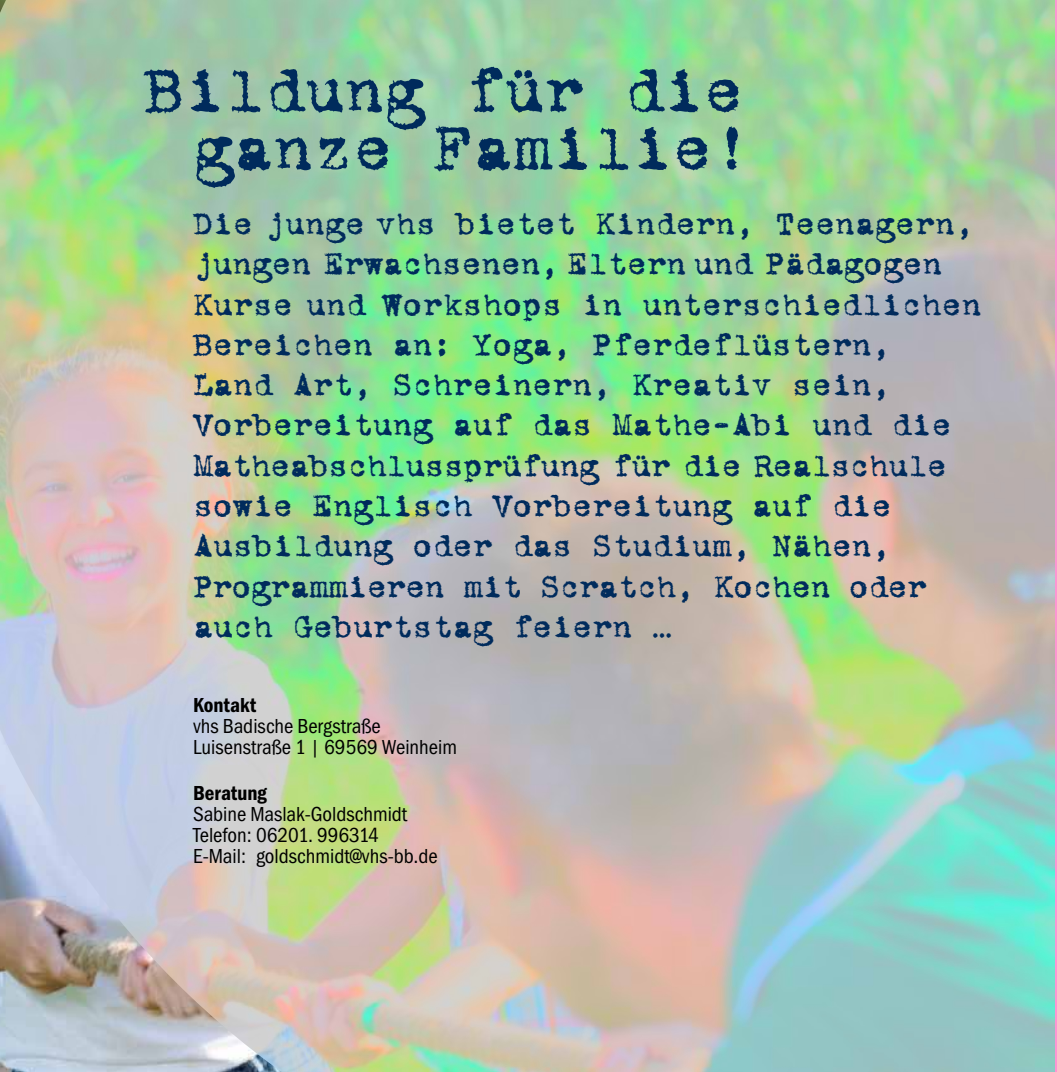
<style>
.page{position:relative;width:1057px;height:1072px;background:#fff}
.page>*{position:absolute;margin:0;border:0;box-sizing:border-box;transform-origin:0 0}
.t1{font:66.5px/57.8px "V Typewriter Corona";color:#002b5c;text-align:right}
.t2{font:33.25px/40.2px "V Typewriter Corona";color:#002b5c}
.t3{font:condensed 21px/21px "Franklin Gothic";color:#000}
.t4{font:600 condensed 21px "Franklin Gothic";color:#000}
</style>
<div class="page">
<img style="left:0;top:0;width:1057px;height:1071px">
<h1 class="t1" style="left:144px;top:64px;width:609px">Bildung für die ganze Familie!</h1>
<p class="t2" style="left:193px;top:204px;width:790px">Die junge vhs bietet Kindern, Teenagern, jungen Erwachsenen, Eltern und Pädagogen Kurse und Workshops in unterschiedlichen Bereichen an: Yoga, Pferdeflüstern,<br>Land Art, Schreinern, Kreativ sein, Vorbereitung auf das Mathe-Abi und die Matheabschlussprüfung für die Realschule sowie Englisch Vorbereitung auf die Ausbildung oder das Studium, Nähen, Programmieren mit Scratch, Kochen oder auch Geburtstag feiern …</p>
<p class="t4" style="left:193px;top:693px;width:65px">Kontakt</p>
<p class="t3" style="left:193px;top:716px;width:265px">vhs Badische Bergstraße<br>Luisenstraße 1 | 69569 Weinheim</p>
<p class="t4" style="left:193px;top:781px;width:75px">Beratung</p>
<p class="t3" style="left:193px;top:803px;width:246px">Sabine Maslak-Goldschmidt<br>Telefon: 06201. 996314<br>E-Mail: goldschmidt@vhs-bb.de</p>
</div>
